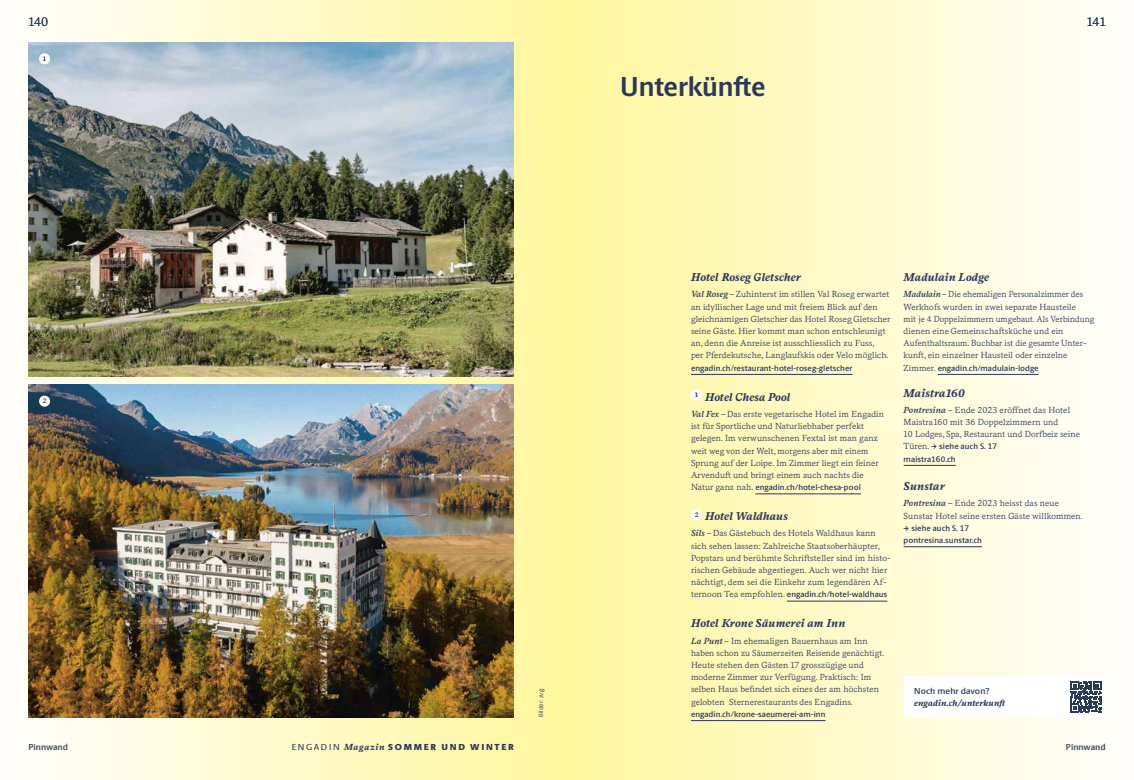
<style>
.page{position:relative;width:1134px;height:780px;background:#fff}
.page>*{position:absolute;margin:0;border:0;box-sizing:border-box;transform-origin:0 0}
.t1{font:700 27.5px "Berlingske Sans";letter-spacing:-.005em;color:#2a385a}
.t2{font:12.5px "Messina Serif";color:#2a385a}
.t3{font:italic 700 11.25px "Messina Serif";letter-spacing:.01em;color:#2a385a}
.t4{font:8.75px/12.2px "Messina Serif";letter-spacing:.005em;color:#2a385a}
.t5{font:900 8.75px "Berlingske Sans";letter-spacing:.195em;color:#2a385a}
.t6{font:italic 700 8.75px "Messina Serif";color:#2a385a}
.t7{font:700 8.75px "Berlingske Sans";color:#2a385a}
.t8{font:8.75px "Berlingske Sans D Bd";letter-spacing:.01em;color:#2a385a}
.t9{font:8.12px/12.2px "Berlingske Sans D Bd";letter-spacing:.005em;color:#2a385a}
.t10{font:700 6.5px "Messina Serif";color:#2a385a}
.t11{font:6.25px "Berlingske Sans";letter-spacing:.01em;color:#2a385a}
.s1{font-weight:600;font-style:italic}
.s2{font-family:"Messina Serif";font-size:8.75px}
.s3{font-family:"Unica 77 LL";font-weight:500;font-size:8.75px}
.s4{font-weight:500}
.s5{font-family:"Messina Serif";font-weight:700;font-style:italic}
</style>
<div class="page">
<div style="left:0;top:0;width:567px;height:780px;background:linear-gradient(to right,#fcfbf9,#fdf59d)"></div>
<div style="left:567px;top:0;width:567px;height:780px;background:linear-gradient(to right,#fff69c,#fffefc)"></div>
<img style="left:28px;top:43px;width:486px;height:333px">
<img style="left:28px;top:384px;width:486px;height:333px">
<hr style="left:938px;top:374px;width:100px;height:1px;background:#2a385a">
<hr style="left:904px;top:465px;width:52px;height:1px;background:#2a385a">
<hr style="left:904px;top:546px;width:78px;height:1px;background:#2a385a">
<hr style="left:691px;top:374px;width:161px;height:1px;background:#2a385a">
<hr style="left:755px;top:493px;width:106px;height:1px;background:#2a385a">
<hr style="left:787px;top:601px;width:100px;height:1px;background:#2a385a">
<hr style="left:691px;top:720px;width:134px;height:1px;background:#2a385a">
<div style="left:691px;top:389px;width:11px;height:11px;background:#fff;border-radius:50%"></div>
<div style="left:691px;top:509px;width:11px;height:11px;background:#fff;border-radius:50%"></div>
<div style="left:904px;top:676px;width:202px;height:41px;background:#fff"></div>
<svg style="left:1070px;top:681px;width:32px;height:31px"></svg>
<div style="left:39px;top:53px;width:11px;height:11px;background:#fff;border-radius:50%"></div>
<div style="left:39px;top:395px;width:11px;height:11px;background:#fff;border-radius:50%"></div>
<h2 class="t2" style="left:28px;top:12px;width:21px">140</h2>
<h2 class="t2" style="left:1087px;top:12px;width:20px">141</h2>
<p class="t10" style="left:43px;top:54px;width:5px">1</p>
<p class="t10" style="left:43px;top:396px;width:5px">2</p>
<p class="t11" style="left:536px;top:716px;width:29px;rotate:-90deg">Bilder: zvg</p>
<h1 class="t1" style="left:620px;top:66px;width:147px">Unterkünfte</h1>
<p class="t3" style="left:691px;top:269px;width:112px">Hotel Roseg Gletscher</p>
<p class="t4" style="left:691px;top:288px;width:201px"><span class="s1">Val Roseg–</span> Zuhinterst im stillen Val Roseg erwartet an idyllischer Lage und mit freiem Blick auf den gleichnamigen Gletscher das Hotel Roseg Gletscher seine Gäste. Hier kommt man schon entschleunigt an, denn die Anreise ist ausschliesslich zu Fuss,<br>per Pferdekutsche, Langlaufskis oder Velo möglich.</p>
<p class="t9" style="left:691px;top:361px;width:163px">engadin.ch/restaurant-hotel-roseg-gletscher</p>
<p class="t3" style="left:695px;top:388px;width:97px"><sup>1</sup> Hotel Chesa Pool</p>
<p class="t4" style="left:691px;top:407px;width:195px"><span class="s1">Val Fex –</span> Das erste vegetarische Hotel im Engadin ist für Sportliche und Naturliebhaber perfekt gelegen. Im verwunschenen Fextal ist man ganz weit weg von der Welt, morgens aber mit einem Sprung auf der Loipe. Im Zimmer liegt ein feiner Arvenduft und bringt einem auch nachts die</p>
<p class="t9" style="left:691px;top:480px;width:172px"><span class="s2">Natur ganz nah.</span> engadin.ch/hotel-chesa-pool</p>
<p class="t3" style="left:695px;top:507px;width:95px"><sup>2</sup> Hotel Waldhaus</p>
<p class="t4" style="left:691px;top:527px;width:201px"><span class="s1">Sils –</span> Das Gästebuch des Hotels Waldhaus kann sich sehen lassen: Zahlreiche Staatsoberhäupter, Popstars und berühmte Schriftsteller sind im histo&shy;rischen Gebäude abgestiegen. Auch wer nicht hier nächtigt, dem sei die Einkehr zum legendären Af-</p>
<p class="t9" style="left:691px;top:588px;width:198px"><span class="s2">ternoon Tea empfohlen.</span> engadin.ch/hotel-waldhaus</p>
<p class="t3" style="left:691px;top:615px;width:156px">Hotel Krone Säumerei am Inn</p>
<p class="t4" style="left:691px;top:634px;width:195px"><span class="s1">La Punt –</span> Im ehemaligen Bauernhaus am Inn haben schon zu Säumerzeiten Reisende genächtigt.<br>Heute stehen den Gästen 17 grosszügige und moderne Zimmer zur Verfügung. Praktisch: Im selben Haus befindet sich eines der am höchsten gelobten Sternerestaurants des Engadins.</p>
<p class="t9" style="left:691px;top:707px;width:136px">engadin.ch/krone-saeumerei-am-inn</p>
<p class="t3" style="left:904px;top:269px;width:87px">Madulain Lodge</p>
<p class="t4" style="left:904px;top:288px;width:192px"><span class="s1">Madulain–</span> Die ehemaligen Personalzimmer des Werkhofs wurden in zwei separate Hausteile<br>mit je 4 Doppelzimmern umgebaut. Als Verbindung dienen eine Gemeinschaftsküche und ein Aufenthaltsraum. Buchbar ist die gesamte Unter&shy;kunft, ein einzelner Hausteil oder einzelne</p>
<p class="t9" style="left:904px;top:361px;width:136px"><span class="s2">Zimmer.</span> engadin.ch/madulain-lodge</p>
<p class="t3" style="left:904px;top:384px;width:63px">Maistra160</p>
<p class="t4" style="left:904px;top:403px;width:178px"><span class="s1">Pontresina –</span> Ende 2023 eröffnet das Hotel<br>Maistra160 mit 36 Doppelzimmern und<br>10 Lodges, Spa, Restaurant und Dorfbeiz seine</p>
<p class="t9" style="left:904px;top:440px;width:95px"><span class="s2">Türen.</span> <span class="s3">→</span> siehe auch S. 17 maistra160.ch</p>
<p class="t3" style="left:904px;top:477px;width:43px">Sunstar</p>
<p class="t4" style="left:904px;top:497px;width:181px"><span class="s1">Pontresina –</span> Ende 2023 heisst das neue<br>Sunstar Hotel seine ersten Gäste willkommen.</p>
<p class="t9" style="left:904px;top:521px;width:80px"><span class="s3">→</span> siehe auch S. 17 pontresina.sunstar.ch</p>
<p class="t8" style="left:914px;top:684px;width:76px">Noch mehr davon?</p>
<p class="t6" style="left:914px;top:696px;width:94px">engadin.ch/unterkunft</p>
<p class="t5" style="left:292px;top:740px;width:224px"><span class="s4">ENGADIN</span> <span class="s5">Magazin</span> SOMMER UND WINTER</p>
<p class="t7" style="left:28px;top:740px;width:41px">Pinnwand</p>
<p class="t7" style="left:1066px;top:740px;width:41px">Pinnwand</p>
</div>
